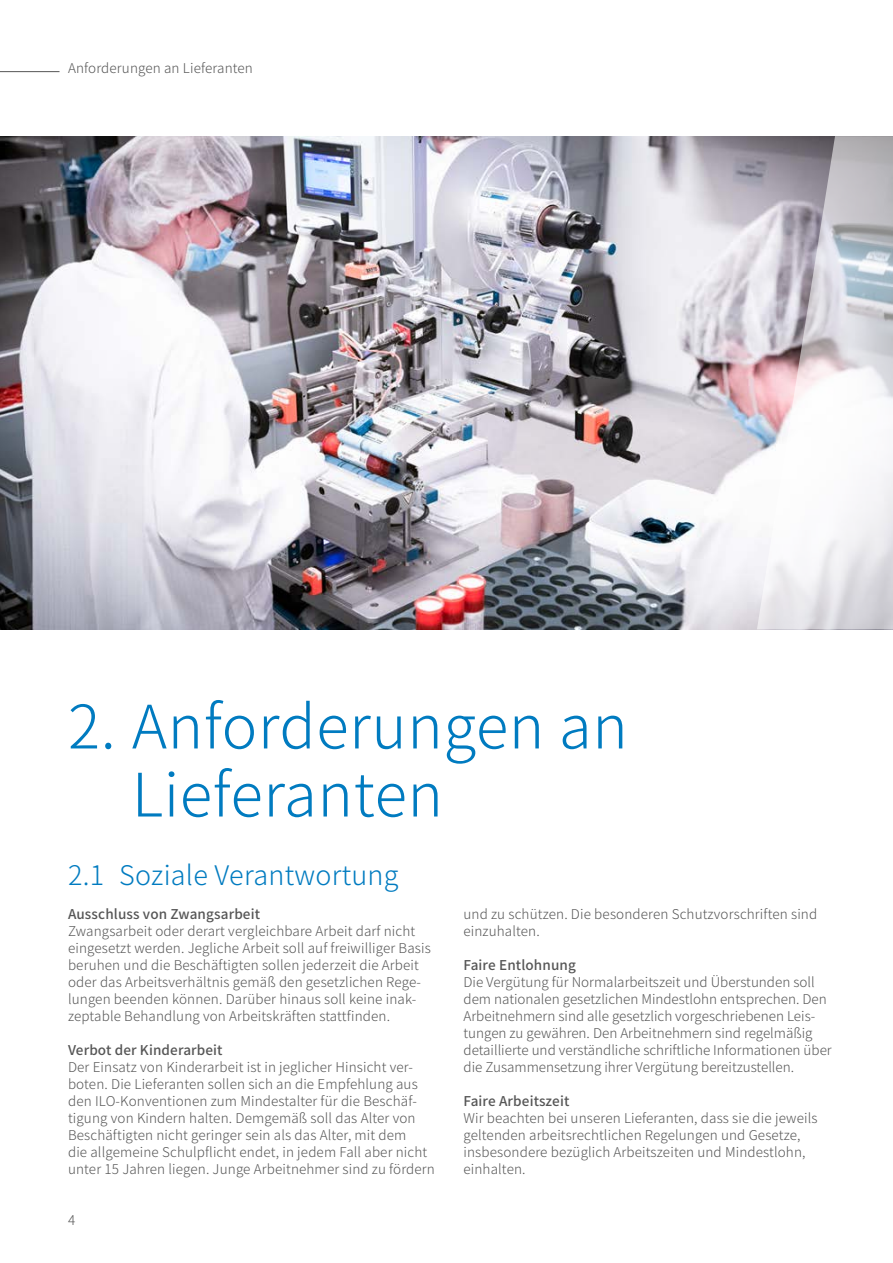
<style>
.page{position:relative;width:893px;height:1263px;background:#fff}
.page>*{position:absolute;margin:0;border:0;box-sizing:border-box;transform-origin:0 0}
.t1{font:300 60px/68.1px "Noto Sans CJ Ksc";letter-spacing:.01em;color:#007bc0}
.t2{font:300 27px "Noto Sans CJ Ksc";letter-spacing:.01em;color:#007bc0}
.t3{font:300 13.5px/17px "Noto Sans CJ Ksc";letter-spacing:.01em;color:#565656}
.t4{font:500 13.5px "Noto Sans CJ Ksc";letter-spacing:.01em;color:#565656}
</style>
<div class="page">
<hr style="left:0;top:71px;width:60px;height:1px;background:#565656">
<img style="left:0;top:136px;width:757px;height:493px">
<svg style="left:757px;top:136px;width:136px;height:493px"></svg>
<p class="t3" style="left:68px;top:60px;width:186px">Anforderungen an Lieferanten</p>
<h1 class="t1" style="left:132px;top:694px;width:498px;text-indent:-64px">2. Anforderungen an<br>Lieferanten</h1>
<h2 class="t2" style="left:68px;top:859px;width:332px">2.1 Soziale Verantwortung</h2>
<p class="t4" style="left:68px;top:906px;width:194px">Ausschluss von Zwangsarbeit</p>
<p class="t3" style="left:68px;top:922px;width:364px">Zwangsarbeit oder derart vergleichbare Arbeit darf nicht eingesetzt werden. Jegliche Arbeit soll auf freiwilliger Basis beruhen und die Beschäftigten sollen jederzeit die Arbeit oder das Arbeitsverhältnis gemäß den gesetzlichen Rege&shy;lungen beenden können. Darüber hinaus soll keine inak&shy;zeptable Behandlung von Arbeitskräften stattfinden.</p>
<p class="t4" style="left:68px;top:1042px;width:156px">Verbot der Kinderarbeit</p>
<p class="t3" style="left:68px;top:1058px;width:368px">Der Einsatz von Kinderarbeit ist in jeglicher Hinsicht ver&shy;boten. Die Lieferanten sollen sich an die Empfehlung aus den ILO-Konventionen zum Mindestalter für die Beschäf&shy;tigung von Kindern halten. Demgemäß soll das Alter von Beschäftigten nicht geringer sein als das Alter, mit dem<br>die allgemeine Schulpflicht endet, in jedem Fall aber nicht unter 15 Jahren liegen. Junge Arbeitnehmer sind zu fördern</p>
<p class="t3" style="left:68px;top:1211px;width:9px">4</p>
<p class="t3" style="left:463px;top:905px;width:355px">und zu schützen. Die besonderen Schutzvorschriften sind einzuhalten.</p>
<p class="t4" style="left:463px;top:957px;width:114px">Faire Entlohnung</p>
<p class="t3" style="left:463px;top:973px;width:370px">Die Vergütung für Normalarbeitszeit und Überstunden soll dem nationalen gesetzlichen Mindestlohn entsprechen. Den Arbeitnehmern sind alle gesetzlich vorgeschriebenen Leis&shy;tungen zu gewähren. Den Arbeitnehmern sind regelmäßig detaillierte und verständliche schriftliche Informationen über die Zusammensetzung ihrer Vergütung bereitzustellen.</p>
<p class="t4" style="left:463px;top:1093px;width:107px">Faire Arbeitszeit</p>
<p class="t3" style="left:463px;top:1109px;width:356px">Wir beachten bei unseren Lieferanten, dass sie die jeweils geltenden arbeitsrechtlichen Regelungen und Gesetze, insbesondere bezüglich Arbeitszeiten und Mindestlohn, einhalten.</p>
</div>
